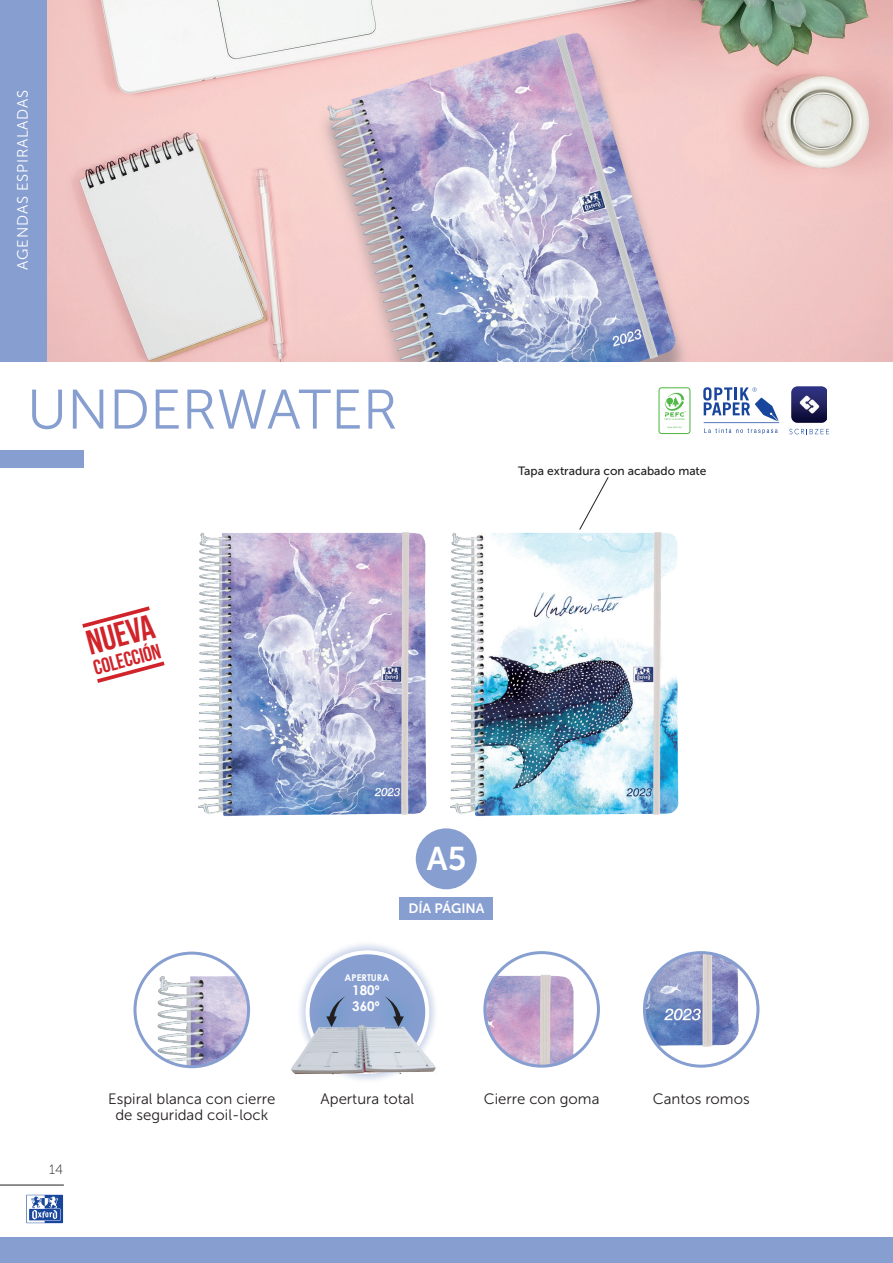
<style>
.page{position:relative;width:893px;height:1263px;background:#fff}
.page>*{position:absolute;margin:0;border:0;box-sizing:border-box;transform-origin:0 0}
.t1{font:55.5px "Museo Sans 300";color:#879ed0}
.t2{font:700 34.65px "Bebas Neue";color:#d1232a}
.t3{font:32.7px "Museo Sans 700";color:#fff}
.t4{font:700 21px "Bebas Neue";color:#d1232a}
.t5{font:15px "Museo Sans 300";color:#231f20}
.t6{font:15px "Museo Sans 300";letter-spacing:.05em;color:#fff}
.t7{font:13.5px "Museo Sans 700";color:#fff}
.t8{font:13.5px "Museo Sans 100";color:#231f20}
.t9{font:700 13.35px "Century Gothic";color:#fff}
.t10{font:12px "Museo Sans 500";color:#231f20}
.t11{font:700 9.3px "Century Gothic";color:#fff}
</style>
<div class="page">
<img style="left:47px;top:0;width:846px;height:361px">
<div style="left:0;top:0;width:47px;height:361px;background:#879ed0"></div>
<div style="left:0;top:450px;width:83px;height:18px;background:#879ed0"></div>
<div style="left:0;top:1237px;width:893px;height:26px;background:#879ed0"></div>
<div style="left:399px;top:897px;width:94px;height:22px;background:#879ed0"></div>
<div style="left:416px;top:828px;width:61px;height:61px;background:#879ed0;border-radius:50%"></div>
<div style="left:296px;top:940px;width:143px;height:143px;background:#879ed0;opacity:.75"></div>
<svg style="left:306px;top:950px;width:123px;height:72px"></svg>
<img style="left:291px;top:1022px;width:146px;height:57px">
<img style="left:485px;top:952px;width:113px;height:114px;border-radius:57px">
<div style="left:483px;top:951px;width:117px;height:117px;border:3px solid #879ed0;border-radius:50%"></div>
<img style="left:135px;top:953px;width:114px;height:114px;border-radius:57px">
<div style="left:133px;top:951px;width:117px;height:117px;border:3px solid #879ed0;border-radius:50%"></div>
<img style="left:644px;top:952px;width:114px;height:114px;border-radius:57px">
<div style="left:643px;top:951px;width:116px;height:117px;border:3px solid #879ed0;border-radius:50%"></div>
<img style="left:198px;top:532px;width:481px;height:310px">
<svg style="left:97px;top:661px;width:68px;height:22px"></svg>
<svg style="left:82px;top:606px;width:68px;height:22px"></svg>
<hr style="left:0;top:1185px;width:64px;height:1px;background:#231f20">
<svg style="left:26px;top:1194px;width:38px;height:30px"></svg>
<div style="left:26px;top:1195px;width:37px;height:28px;background:#7892c5"></div>
<div style="left:27px;top:1195px;width:36px;height:28px;background:#18469d"></div>
<svg style="left:29px;top:1208px;width:32px;height:13px"></svg>
<div style="left:29px;top:1209px;width:31px;height:11px;background:#18469d"></div>
<svg style="left:27px;top:1195px;width:31px;height:28px"></svg>
<svg style="left:703px;top:387px;width:76px;height:47px"></svg>
<svg style="left:658px;top:387px;width:32px;height:47px"></svg>
<svg style="left:579px;top:477px;width:30px;height:53px"></svg>
<img style="left:792px;top:387px;width:34px;height:36px">
<svg style="left:789px;top:429px;width:40px;height:5px"></svg>
<p class="t6" style="left:15px;top:270px;width:182px;rotate:-90deg">AGENDAS ESPIRALADAS</p>
<p class="t1" style="left:27px;top:380px;width:372px">UNDERWATER</p>
<p class="t2" style="left:83px;top:625px;width:70px;rotate:-15deg">Nueva</p>
<p class="t4" style="left:91px;top:657px;width:70px;rotate:-15deg">Colección</p>
<p class="t10" style="left:518px;top:464px;width:190px">Tapa extradura con acabado mate</p>
<p class="t3" style="left:427px;top:840px;width:41px">A5</p>
<p class="t7" style="left:408px;top:901px;width:78px">DÍA PÁGINA</p>
<p class="t11" style="left:345px;top:970px;width:46px">APERTURA</p>
<p class="t9" style="left:352px;top:980px;width:29px">180º</p>
<p class="t9" style="left:352px;top:996px;width:29px">360º</p>
<p class="t8" style="left:49px;top:1162px;width:15px">14</p>
<p class="t5" style="left:108px;top:1090px;width:169px">Espiral blanca con cierre</p>
<p class="t5" style="left:321px;top:1090px;width:95px">Apertura total</p>
<p class="t5" style="left:115px;top:1107px;width:154px">de seguridad coil-lock</p>
<p class="t5" style="left:484px;top:1090px;width:117px">Cierre con goma</p>
<p class="t5" style="left:653px;top:1090px;width:98px">Cantos romos</p>
</div>
